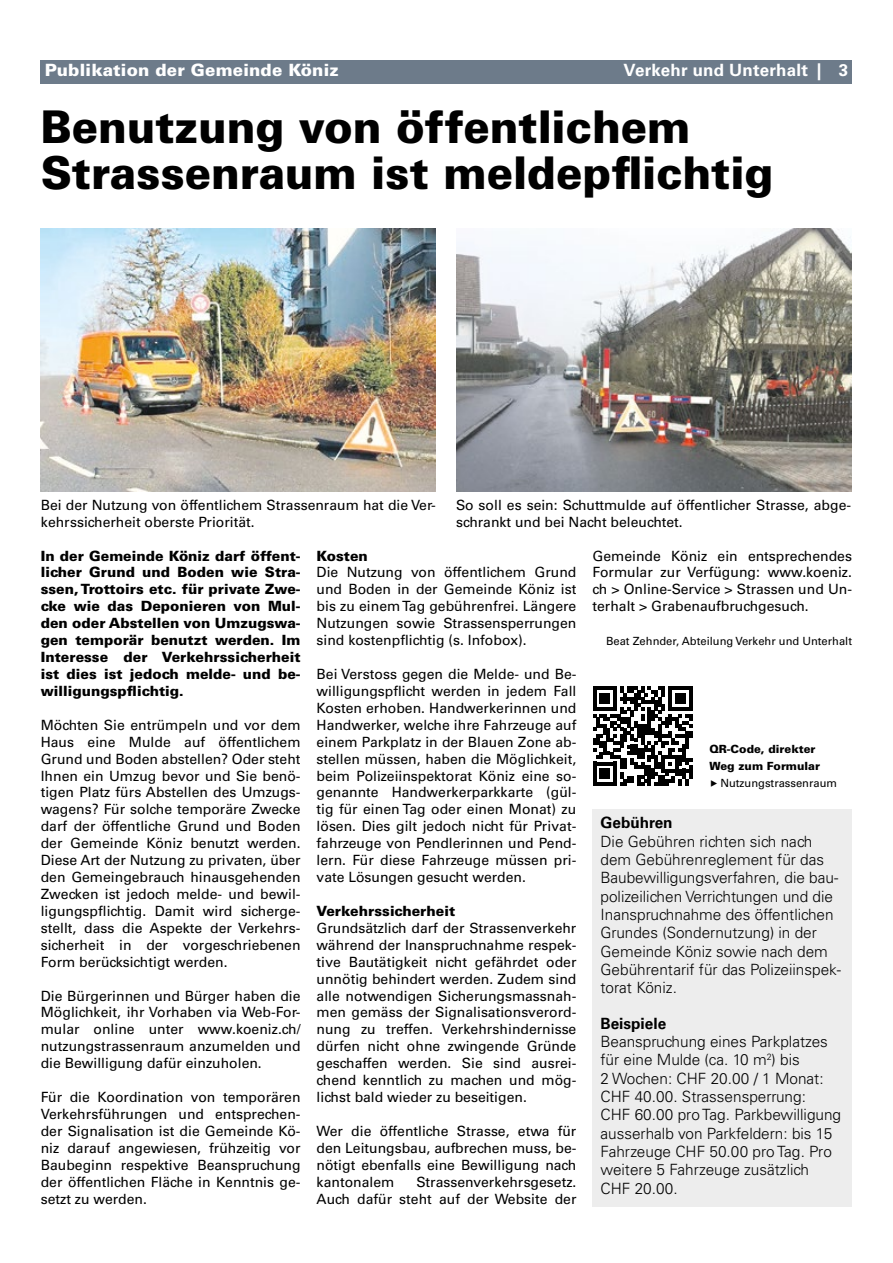
<style>
.page{position:relative;width:893px;height:1263px;background:#fff}
.page>*{position:absolute;margin:0;border:0;box-sizing:border-box;transform-origin:0 0}
.t1{font:900 45.15px/46.5px "Univers LT Std";letter-spacing:-.005em;color:#000;scale:.96 1}
.t2{font:900 16.95px "Univers LT Std";letter-spacing:.01em;color:#fff}
.t3{font:700 16.95px "Univers LT Std";letter-spacing:.01em;color:#fff}
.t4{font:300 15.45px/18.3px "Univers LT Std";color:#000}
.t5{font:700 15.45px "Univers LT Std";color:#000}
.t6{font:14.1px/17px "Univers LT Std";color:#000;text-align:justify}
.t7{font:900 14.1px/17px "Univers LT Std";color:#000;text-align:justify}
.t8{font:900 11.25px/17px "Univers LT Std";color:#000}
.t9{font:11.25px "Univers LT Std";color:#000}
.s1{font-family:"Freight Text Pro";font-weight:400}
.s2{font-weight:400}
</style>
<div class="page">
<div style="left:41px;top:60px;width:811px;height:24px;background:#6d7b8a"></div>
<div style="left:592px;top:809px;width:260px;height:398px;background:#ededed"></div>
<svg style="left:593px;top:686px;width:99px;height:100px"></svg>
<hr style="left:689px;top:765px;width:3px;height:14px;background:#000">
<img style="left:41px;top:229px;width:395px;height:263px">
<img style="left:456px;top:229px;width:395px;height:263px">
<p class="t2" style="left:45px;top:59px;width:296px">Publikation der Gemeinde Köniz</p>
<p class="t3" style="left:624px;top:60px;width:226px">Verkehr und Unterhalt | 3</p>
<h1 class="t1" style="left:41px;top:103px;width:765px">Benutzung von öffentlichem<br>Strassenraum ist meldepflichtig</h1>
<p class="t6" style="left:41px;top:496px;width:397px">Bei der Nutzung von öffentlichem Strassenraum hat die Ver&shy;kehrssicherheit oberste Priorität.</p>
<p class="t6" style="left:456px;top:496px;width:397px">So soll es sein: Schuttmulde auf öffentlicher Strasse, abge&shy;schrankt und bei Nacht beleuchtet.</p>
<p class="t7" style="left:41px;top:547px;width:261px">In der Gemeinde Köniz darf öffent&shy;licher Grund und Boden wie Stra&shy;ssen, Trottoirs etc. für private Zwe&shy;cke wie das Deponieren von Mul&shy;den oder Abstellen von Umzugswa&shy;gen temporär benutzt werden. Im Interesse der Verkehrssicherheit ist dies ist jedoch melde- und be&shy;willigungspflichtig.</p>
<p class="t6" style="left:41px;top:716px;width:261px">Möchten Sie entrümpeln und vor dem Haus eine Mulde auf öffentlichem Grund und Boden abstellen? Oder steht Ihnen ein Umzug bevor und Sie benö&shy;tigen Platz fürs Abstellen des Umzugs&shy;wagens? Für solche temporäre Zwecke darf der öffentliche Grund und Boden der Gemeinde Köniz benutzt werden.<br>Diese Art der Nutzung zu privaten, über den Gemeingebrauch hinausgehenden Zwecken ist jedoch melde- und bewil&shy;ligungspflichtig. Damit wird sicherge&shy;stellt, dass die Aspekte der Verkehrs&shy;sicherheit in der vorgeschriebenen Form berücksichtigt werden.</p>
<p class="t6" style="left:41px;top:987px;width:261px">Die Bürgerinnen und Bürger haben die Möglichkeit, ihr Vorhaben via Web-For&shy;mular online unter www.koeniz.ch/ nutzungstrassenraum anzumelden und die Bewilligung dafür einzuholen.</p>
<p class="t6" style="left:41px;top:1089px;width:261px">Für die Koordination von temporären Verkehrsführungen und entsprechen&shy;der Signalisation ist die Gemeinde Kö&shy;niz darauf angewiesen, frühzeitig vor Baubeginn respektive Beanspruchung der öffentlichen Fläche in Kenntnis ge&shy;setzt zu werden.</p>
<p class="t7" style="left:317px;top:547px;width:53px">Kosten</p>
<p class="t6" style="left:317px;top:564px;width:261px">Die Nutzung von öffentlichem Grund und Boden in der Gemeinde Köniz ist bis zu einem Tag gebührenfrei. Längere Nutzungen sowie Strassensperrungen sind kostenpflichtig (s. Infobox).</p>
<p class="t6" style="left:317px;top:666px;width:261px">Bei Verstoss gegen die Melde- und Be&shy;willigungspflicht werden in jedem Fall Kosten erhoben. Handwerkerinnen und Handwerker, welche ihre Fahrzeuge auf einem Parkplatz in der Blauen Zone ab&shy;stellen müssen, haben die Möglichkeit, beim Polizeiinspektorat Köniz eine so&shy;genannte Handwerkerparkkarte (gül&shy;tig für einen Tag oder einen Monat) zu lösen. Dies gilt jedoch nicht für Privat&shy;fahrzeuge von Pendlerinnen und Pend&shy;lern. Für diese Fahrzeuge müssen pri&shy;vate Lösungen gesucht werden.</p>
<p class="t7" style="left:317px;top:902px;width:140px">Verkehrssicherheit</p>
<p class="t6" style="left:317px;top:919px;width:261px">Grundsätzlich darf der Strassenverkehr während der Inanspruchnahme respek&shy;tive Bautätigkeit nicht gefährdet oder unnötig behindert werden. Zudem sind alle notwendigen Sicherungsmassnah&shy;men gemäss der Signalisationsverord&shy;nung zu treffen. Verkehrshindernisse dürfen nicht ohne zwingende Gründe geschaffen werden. Sie sind ausrei&shy;chend kenntlich zu machen und mög&shy;lichst bald wieder zu beseitigen.</p>
<p class="t6" style="left:317px;top:1122px;width:261px">Wer die öffentliche Strasse, etwa für den Leitungsbau, aufbrechen muss, be&shy;nötigt ebenfalls eine Bewilligung nach kantonalem</p>
<p class="t6" style="left:317px;top:1173px;width:261px;text-align:right">Strassenverkehrsgesetz.<br>Auch dafür steht auf der Website der</p>
<p class="t6" style="left:593px;top:547px;width:261px">Gemeinde Köniz ein entsprechendes Formular zur Verfügung: www.koeniz. ch &gt; Online-Service &gt; Strassen und Un&shy;terhalt &gt; Grabenaufbruchgesuch.</p>
<p class="t9" style="left:606px;top:634px;width:247px">Beat Zehnder, Abteilung Verkehr und Unterhalt</p>
<p class="t8" style="left:709px;top:741px;width:129px">QR-Code, direkter<br>Weg zum Formular<br><span class="s1">F</span> <span class="s2">Nutzungstrassenraum</span></p>
<p class="t5" style="left:600px;top:814px;width:74px">Gebühren</p>
<p class="t4" style="left:600px;top:832px;width:242px">Die Gebühren richten sich nach dem Gebührenreglement für das<br>Baubewilligungsverfahren, die bau&shy;polizeilichen Verrichtungen und die<br>Inanspruchnahme des öffentlichen<br>Grundes (Sondernutzung) in der<br>Gemeinde Köniz sowie nach dem<br>Gebührentarif für das Polizeiinspek&shy;torat Köniz.</p>
<p class="t5" style="left:600px;top:1014px;width:67px">Beispiele</p>
<p class="t4" style="left:600px;top:1032px;width:242px">Beanspruchung eines Parkplatzes für eine Mulde (ca. 10 m<sup>2</sup>) bis<br>2 Wochen: CHF 20.00 / 1 Monat:<br>CHF 40.00. Strassensperrung:<br>CHF 60.00 pro Tag. Parkbewilligung ausserhalb von Parkfeldern: bis 15<br>Fahrzeuge CHF 50.00 pro Tag. Pro weitere 5 Fahrzeuge zusätzlich<br>CHF 20.00.</p>
</div>
